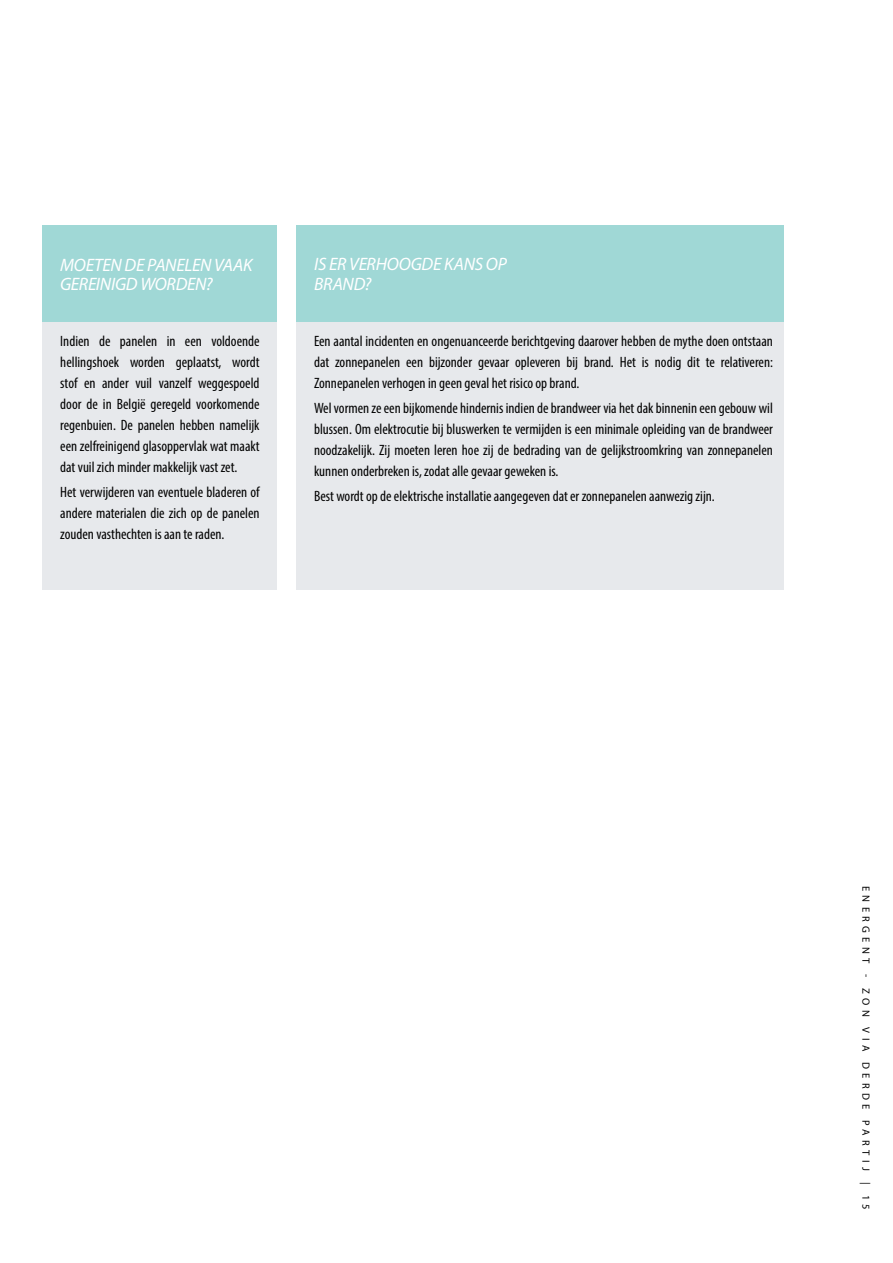
<style>
.page{position:relative;width:893px;height:1263px;background:#fff}
.page>*{position:absolute;margin:0;border:0;box-sizing:border-box;transform-origin:0 0}
.t1{font:italic 18px/19.5px "Myriad Pro";letter-spacing:-.015em;color:#fff}
.t2{font:condensed 15px/21px "Myriad Pro";color:#000;text-align:justify}
.t3{font:10.5px "Myriad Pro";letter-spacing:.42em;color:#000}
</style>
<div class="page">
<div style="left:43px;top:322px;width:234px;height:268px;background:#e7e9ec"></div>
<div style="left:43px;top:225px;width:234px;height:97px;background:#a0d8d6"></div>
<div style="left:296px;top:322px;width:488px;height:268px;background:#e7e9ec"></div>
<div style="left:296px;top:225px;width:488px;height:97px;background:#a0d8d6"></div>
<p class="t1" style="left:60px;top:255px;width:194px">MOETEN DE PANELEN VAAK<br>GEREINIGD WORDEN?</p>
<p class="t2" style="left:60px;top:330px;width:201px">Indien de panelen in een voldoende hellingshoek worden geplaatst, wordt stof en ander vuil vanzelf weggespoeld door de in België geregeld voorkomende regenbuien. De panelen hebben namelijk een zelfreinigend glasoppervlak wat maakt dat vuil zich minder makkelijk vast zet.</p>
<p class="t2" style="left:60px;top:481px;width:201px">Het verwijderen van eventuele bladeren of andere materialen die zich op de panelen zouden vasthechten is aan te raden.</p>
<p class="t1" style="left:314px;top:254px;width:194px">IS ER VERHOOGDE KANS OP<br>BRAND?</p>
<p class="t2" style="left:314px;top:330px;width:460px">Een aantal incidenten en ongenuanceerde berichtgeving daarover hebben de mythe doen ontstaan dat zonnepanelen een bijzonder gevaar opleveren bij brand. Het is nodig dit te relativeren:<br>Zonnepanelen verhogen in geen geval het risico op brand.</p>
<p class="t2" style="left:314px;top:397px;width:460px">Wel vormen ze een bijkomende hindernis indien de brandweer via het dak binnenin een gebouw wil blussen. Om elektrocutie bij bluswerken te vermijden is een minimale opleiding van de brandweer noodzakelijk. Zij moeten leren hoe zij de bedrading van de gelijkstroomkring van zonnepanelen kunnen onderbreken is, zodat alle gevaar geweken is.</p>
<p class="t2" style="left:314px;top:486px;width:402px">Best wordt op de elektrische installatie aangegeven dat er zonnepanelen aanwezig zijn.</p>
<p class="t3" style="left:872px;top:886px;width:326px;rotate:90deg">ENERGENT - ZON VIA DERDE PARTIJ | 15</p>
</div>
